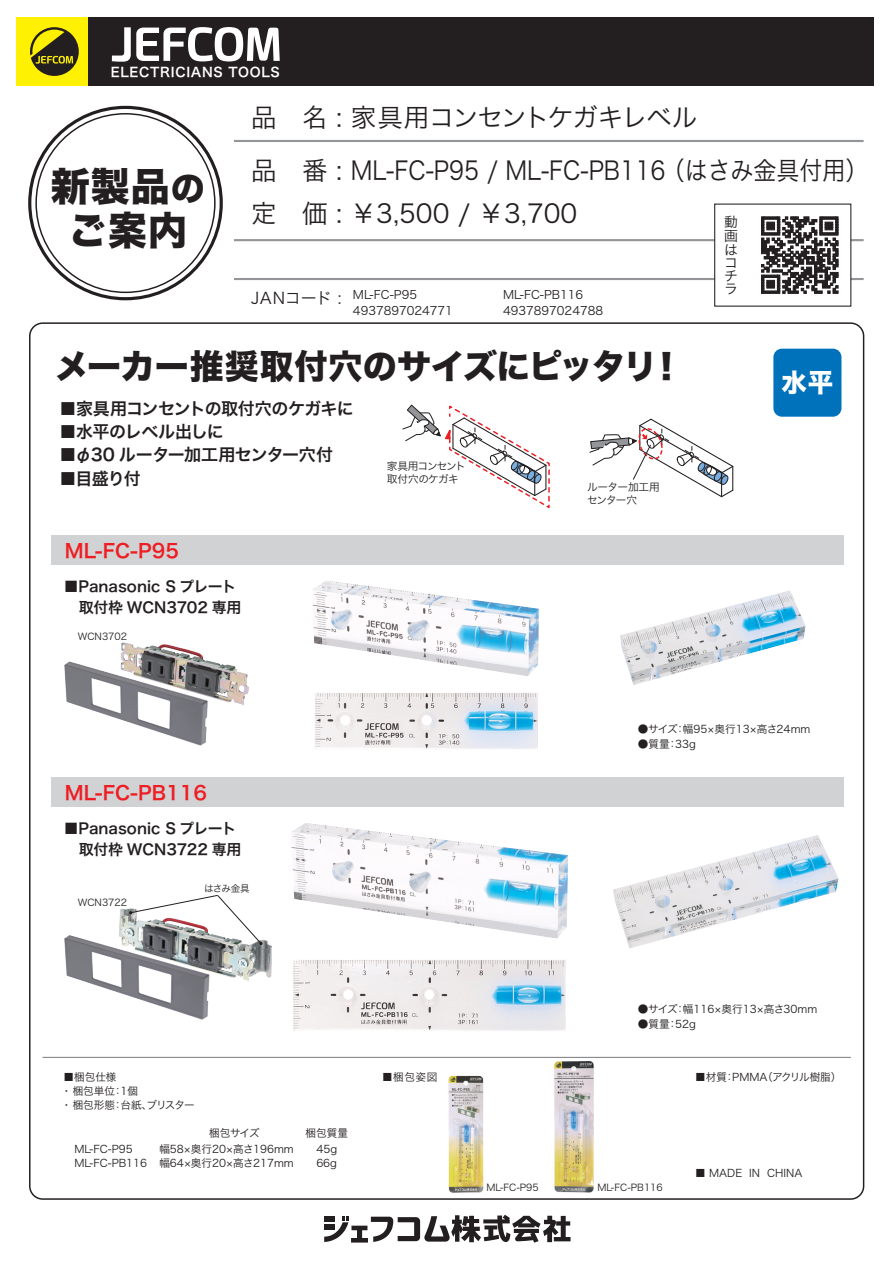
<style>
.page{position:relative;width:893px;height:1263px;background:#fff}
.page>*{position:absolute;margin:0;border:0;box-sizing:border-box;transform-origin:0 0}
.t1{font:39px/44px "Hira Kaku Std W8";letter-spacing:.025em;color:#231f20;text-align:center}
.t2{font:34.05px "Hira Kaku Std W8";letter-spacing:-.015em;color:#231f20}
.t3{font:25.5px/42.5px "Hira Kaku Pro W3";color:#231f20}
.t4{font:25.5px "Hira Kaku Pro W3";letter-spacing:-.035em;color:#231f20}
.t5{font:25.5px "Hira Kaku Std W8";color:#fff}
.t6{font:19.2px "Hira Kaku Pro W6";color:#ee1d23}
.t7{font:16.95px "Hira Kaku Pro W6";letter-spacing:-.04em;color:#231f20}
.t8{font:14.85px/21.3px "Hira Kaku Pro W6";letter-spacing:-.005em;color:#231f20}
.t9{font:13.8px/13.4px "Hira Kaku Pro W3";color:#231f20;text-align:justify}
.t10{font:13.05px "Hira Kaku Pro W6";letter-spacing:.05em;color:#fff}
.t11{font:11.7px/15.9px "Hira Kaku Pro W3";color:#231f20}
.t12{font:10.65px/13.8px "Hira Kaku Pro W3";color:#231f20}
.t13{font:10.65px/12.8px "Hira Kaku Pro W3";letter-spacing:-.06em;color:#231f20}
.t14{font:10.65px/12.8px "Hira Kaku Pro W3";letter-spacing:-.035em;color:#231f20}
.t15{font:9.6px "Hira Kaku Pro W3";color:#231f20}
.s1{font-size:34.05px}
.s2{font-size:15.9px}
</style>
<div class="page">
<hr style="left:234px;top:140px;width:629px;height:2px;background:#939598">
<hr style="left:234px;top:239px;width:629px;height:2px;background:#939598">
<hr style="left:43px;top:1057px;width:807px;height:1px;background:#808285">
<svg style="left:324px;top:1215px;width:246px;height:28px"></svg>
<div style="left:773px;top:349px;width:68px;height:68px;background:#0072bc;border-radius:9px"></div>
<div style="left:88px;top:18px;width:785px;height:68px;background:#231f20"></div>
<div style="left:16px;top:18px;width:72px;height:68px;background:#fff101"></div>
<svg style="left:30px;top:27px;width:49px;height:49px"></svg>
<svg style="left:112px;top:27px;width:168px;height:35px"></svg>
<img style="left:65px;top:643px;width:184px;height:103px">
<hr style="left:234px;top:278px;width:629px;height:2px;background:#939598">
<img style="left:448px;top:1075px;width:36px;height:118px">
<img style="left:554px;top:1061px;width:40px;height:132px">
<div style="left:51px;top:535px;width:792px;height:30px;background:#d1d2d4"></div>
<img style="left:620px;top:590px;width:185px;height:95px">
<img style="left:613px;top:835px;width:225px;height:113px">
<div style="left:51px;top:777px;width:792px;height:30px;background:#d1d2d4"></div>
<img style="left:65px;top:908px;width:206px;height:111px">
<svg style="left:129px;top:895px;width:134px;height:50px"></svg>
<svg style="left:402px;top:404px;width:148px;height:104px"></svg>
<svg style="left:589px;top:418px;width:145px;height:80px"></svg>
<img style="left:312px;top:581px;width:226px;height:95px">
<img style="left:291px;top:823px;width:277px;height:116px">
<img style="left:315px;top:693px;width:223px;height:56px">
<img style="left:293px;top:960px;width:272px;height:71px">
<div style="left:714px;top:204px;width:137px;height:103px;background:#fff"></div>
<svg style="left:761px;top:217px;width:77px;height:76px"></svg>
<p class="t10" style="left:111px;top:61px;width:170px">ELECTRICIANS TOOLS</p>
<h3 class="t4" style="left:251px;top:95px;width:448px">品　名 : 家具用コンセントケガキレベル</h3>
<h1 class="t1" style="left:51px;top:166px;width:155px">新製品<span class="s1">の</span>ご案内</h1>
<h3 class="t3" style="left:251px;top:148px;width:619px">品　番 : ML-FC-P95 / ML-FC-PB116 （はさみ金具付用）定　価 : ￥3,500 / ￥3,700</h3>
<p class="t9" style="left:724px;top:215px;width:15px">動画はコチラ</p>
<p class="t11" style="left:353px;top:286px;width:101px;text-indent:-102px"><span class="s2">JANコード :</span> ML-FC-P95<br>4937897024771</p>
<p class="t11" style="left:503px;top:286px;width:101px">ML-FC-PB116<br>4937897024788</p>
<h2 class="t2" style="left:55px;top:347px;width:629px">メーカー推奨取付穴のサイズにピッタリ！</h2>
<h3 class="t7" style="left:60px;top:393px;width:296px">■家具用コンセントの取付穴のケガキに</h3>
<h3 class="t7" style="left:60px;top:416px;width:166px">■水平のレベル出しに</h3>
<h3 class="t7" style="left:60px;top:440px;width:275px">■φ30 ルーター加工用センター穴付</h3>
<h3 class="t7" style="left:60px;top:463px;width:83px">■目盛り付</h3>
<h3 class="t6" style="left:65px;top:533px;width:116px">ML-FC-P95</h3>
<h3 class="t8" style="left:64px;top:575px;width:179px">■Panasonic S プレート　取付枠 WCN3702 専用</h3>
<p class="t15" style="left:78px;top:628px;width:51px">WCN3702</p>
<p class="t13" style="left:387px;top:459px;width:81px">家具用コンセント取付穴のケガキ</p>
<p class="t14" style="left:587px;top:480px;width:74px">ルーター加工用センター穴</p>
<h3 class="t5" style="left:781px;top:369px;width:53px">水平</h3>
<h3 class="t6" style="left:65px;top:775px;width:144px">ML-FC-PB116</h3>
<h3 class="t8" style="left:64px;top:817px;width:179px">■Panasonic S プレート　取付枠 WCN3722 専用</h3>
<p class="t15" style="left:204px;top:880px;width:47px">はさみ金具</p>
<p class="t15" style="left:78px;top:893px;width:51px">WCN3722</p>
<p class="t12" style="left:638px;top:721px;width:174px">●サイズ：幅95×奥行13×高さ24mm</p>
<p class="t12" style="left:638px;top:736px;width:59px">●質量：33g</p>
<p class="t12" style="left:638px;top:1001px;width:181px">●サイズ：幅116×奥行13×高さ30mm</p>
<p class="t12" style="left:638px;top:1016px;width:59px">●質量：52g</p>
<p class="t12" style="left:64px;top:1070px;width:54px">■梱包仕様</p>
<p class="t12" style="left:695px;top:1070px;width:148px">■材質：PMMA（アクリル樹脂）</p>
<p class="t12" style="left:61px;top:1084px;width:135px">・ 梱包単位：1個<br>・ 梱包形態：台紙、ブリスター</p>
<p class="t12" style="left:64px;top:1141px;width:70px">　ML-FC-P95</p>
<p class="t12" style="left:159px;top:1141px;width:136px">幅58×奥行20×高さ196mm</p>
<p class="t12" style="left:316px;top:1141px;width:22px">45g</p>
<p class="t12" style="left:64px;top:1155px;width:231px">　ML-FC-PB116 幅64×奥行20×高さ217mm</p>
<p class="t12" style="left:316px;top:1155px;width:22px">66g</p>
<p class="t12" style="left:695px;top:1165px;width:109px">■ MADE IN CHINA</p>
<p class="t12" style="left:382px;top:1070px;width:57px">■梱包姿図</p>
<p class="t15" style="left:486px;top:1178px;width:54px">ML-FC-P95</p>
<p class="t15" style="left:597px;top:1178px;width:67px">ML-FC-PB116</p>
</div>
